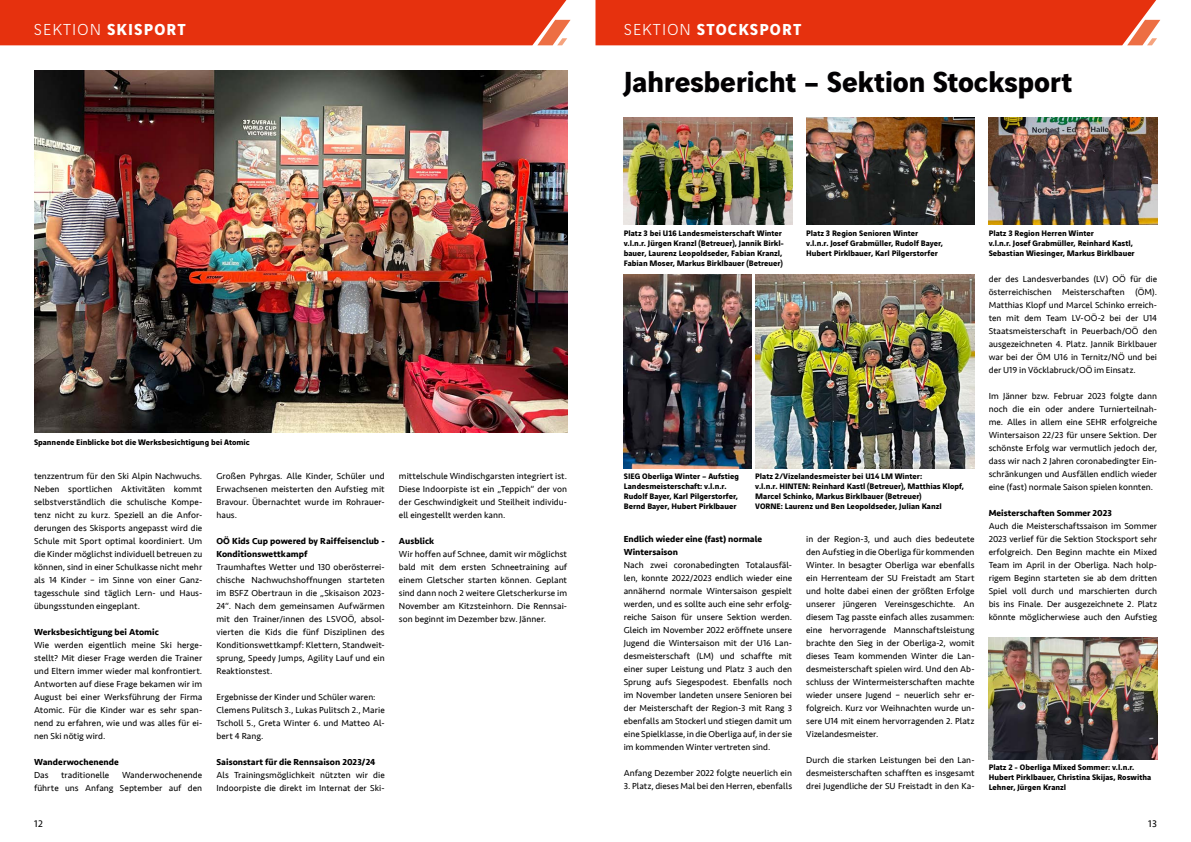
<style>
.page{position:relative;width:1191px;height:842px;background:#fff}
.page>*{position:absolute;margin:0;border:0;box-sizing:border-box;transform-origin:0 0}
.t1{font:700 31px "Vinci Sans";letter-spacing:-.01em;color:#020103}
.t2{font:700 17px "Vinci Sans";letter-spacing:.07em;color:#fff}
.t3{font:10px "Seravek";color:#000}
.t4{font:9px/13px "Seravek";letter-spacing:.005em;color:#000;text-align:justify}
.t5{font:700 9px/13px "Seravek";letter-spacing:.005em;color:#000}
.t6{font:700 8.5px/10px "Vinci Sans";color:#000}
.s1{font-weight:300}
</style>
<div class="page">
<div style="left:0;top:0;width:571px;height:45px;background:#e6310e"></div>
<div style="left:595px;top:0;width:565px;height:45px;background:#e6310e"></div>
<img style="left:624px;top:117px;width:168px;height:108px">
<img style="left:806px;top:117px;width:168px;height:108px">
<img style="left:988px;top:117px;width:169px;height:108px">
<img style="left:624px;top:274px;width:127px;height:195px">
<img style="left:755px;top:274px;width:219px;height:195px">
<img style="left:988px;top:637px;width:169px;height:122px">
<img style="left:34px;top:71px;width:533px;height:361px">
<h2 class="t2" style="left:34px;top:16px;width:153px"><span class="s1">SEKTION</span> SKISPORT</h2>
<h2 class="t2" style="left:624px;top:16px;width:179px"><span class="s1">SEKTION</span> STOCKSPORT</h2>
<h1 class="t1" style="left:624px;top:57px;width:450px">Jahresbericht – Sektion Stocksport</h1>
<p class="t6" style="left:34px;top:437px;width:217px">Spannende Einblicke bot die Werksbesichtigung bei Atomic</p>
<p class="t4" style="left:34px;top:469px;width:170px">tenzzentrum für den Ski Alpin Nachwuchs.<br>Neben sportlichen Aktivitäten kommt selbstverständlich die schulische Kompe&shy;tenz nicht zu kurz. Speziell an die Anfor&shy;derungen des Skisports angepasst wird die Schule mit Sport optimal koordiniert. Um die Kinder möglichst individuell betreuen zu können, sind in einer Schulkasse nicht mehr als 14 Kinder – im Sinne von einer Ganz&shy;tagesschule sind täglich Lern- und Haus&shy;übungsstunden eingeplant.</p>
<p class="t5" style="left:34px;top:625px;width:126px">Werksbesichtigung bei Atomic</p>
<p class="t4" style="left:34px;top:638px;width:170px">Wie werden eigentlich meine Ski herge&shy;stellt? Mit dieser Frage werden die Trainer und Eltern immer wieder mal konfrontiert.<br>Antworten auf diese Frage bekamen wir im August bei einer Werksführung der Firma Atomic. Für die Kinder war es sehr span&shy;nend zu erfahren, wie und was alles für ei&shy;nen Ski nötig wird.</p>
<p class="t5" style="left:34px;top:755px;width:86px">Wanderwochenende</p>
<p class="t4" style="left:34px;top:768px;width:16px">Das</p>
<p class="t4" style="left:61px;top:768px;width:50px">traditionelle</p>
<p class="t4" style="left:34px;top:768px;width:170px;text-align:right">Wanderwochenende<br>führte uns Anfang September auf den</p>
<p class="t4" style="left:216px;top:469px;width:170px">Großen Pyhrgas. Alle Kinder, Schüler und Erwachsenen meisterten den Aufstieg mit Bravour. Übernachtet wurde im Rohrauer&shy;haus.</p>
<p class="t5" style="left:216px;top:534px;width:170px">OÖ Kids Cup powered by Raiffeisenclub -<br>Konditionswettkampf</p>
<p class="t4" style="left:216px;top:560px;width:170px">Traumhaftes Wetter und 130 oberösterrei&shy;chische Nachwuchshoffnungen starteten im BSFZ Obertraun in die „Skisaison 2023- 24“. Nach dem gemeinsamen Aufwärmen mit den Trainer/innen des LSVOÖ, absol&shy;vierten die Kids die fünf Disziplinen des Konditionswettkampf: Klettern, Standweit&shy;sprung, Speedy Jumps, Agility Lauf und ein Reaktionstest.</p>
<p class="t4" style="left:216px;top:690px;width:170px;text-align:left">Ergebnisse der Kinder und Schüler waren:<br>Clemens Pulitsch 3., Lukas Pulitsch 2., Marie Tscholl 5., Greta Winter 6. und Matteo Al&shy;bert 4 Rang.</p>
<p class="t5" style="left:216px;top:755px;width:160px">Saisonstart für die Rennsaison 2023/24</p>
<p class="t4" style="left:216px;top:768px;width:170px">Als Trainingsmöglichkeit nützten wir die<br>Indoorpiste die direkt im Internat der Ski-</p>
<p class="t4" style="left:399px;top:469px;width:170px">mittelschule Windischgarsten integriert ist.<br>Diese Indoorpiste ist ein „Teppich“ der von der Geschwindigkeit und Steilheit individu&shy;ell eingestellt werden kann.</p>
<p class="t5" style="left:399px;top:534px;width:37px">Ausblick</p>
<p class="t4" style="left:399px;top:547px;width:170px">Wir hoffen auf Schnee, damit wir möglichst bald mit dem ersten Schneetraining auf einem Gletscher starten können. Geplant sind dann noch 2 weitere Gletscherkurse im November am Kitzsteinhorn. Die Rennsai&shy;son beginnt im Dezember bzw. Jänner.</p>
<p class="t6" style="left:624px;top:227px;width:162px">Platz 3 bei U16 Landesmeisterschaft Winter v.l.n.r. Jürgen Kranzl (Betreuer), Jannik Birkl&shy;bauer, Laurenz Leopoldseder, Fabian Kranzl, Fabian Moser, Markus Birklbauer (Betreuer)</p>
<p class="t6" style="left:806px;top:227px;width:138px">Platz 3 Region Senioren Winter<br>v.l.n.r. Josef Grabmüller, Rudolf Bayer,<br>Hubert Pirklbauer, Karl Pilgerstorfer</p>
<p class="t6" style="left:988px;top:227px;width:147px">Platz 3 Region Herren Winter<br>v.l.n.r. Josef Grabmüller, Reinhard Kastl,<br>Sebastian Wiesinger, Markus Birklbauer</p>
<p class="t6" style="left:624px;top:470px;width:117px">SIEG Oberliga Winter – Aufstieg Landesmeisterschaft: v.l.n.r.<br>Rudolf Bayer, Karl Pilgerstorfer, Bernd Bayer, Hubert Pirklbauer</p>
<p class="t6" style="left:755px;top:470px;width:210px">Platz 2/Vizelandesmeister bei U14 LM Winter:<br>v.l.n.r. HINTEN: Reinhard Kastl (Betreuer), Matthias Klopf, Marcel Schinko, Markus Birklbauer (Betreuer)<br>VORNE: Laurenz und Ben Leopoldseder, Julian Kanzl</p>
<p class="t5" style="left:624px;top:533px;width:140px">Endlich wieder eine (fast) normale<br>Wintersaison</p>
<p class="t4" style="left:624px;top:559px;width:170px">Nach zwei coronabedingten Totalausfäl&shy;len, konnte 2022/2023 endlich wieder eine annähernd normale Wintersaison gespielt werden, und es sollte auch eine sehr erfolg&shy;reiche Saison für unsere Sektion werden.<br>Gleich im November 2022 eröffnete unsere Jugend die Wintersaison mit der U16 Lan&shy;desmeisterschaft (LM) und schaffte mit einer super Leistung und Platz 3 auch den Sprung aufs Siegespodest. Ebenfalls noch im November landeten unsere Senioren bei der Meisterschaft der Region-3 mit Rang 3 ebenfalls am Stockerl und stiegen damit um eine Spielklasse, in die Oberliga auf, in der sie im kommenden Winter vertreten sind.</p>
<p class="t4" style="left:624px;top:767px;width:170px">Anfang Dezember 2022 folgte neuerlich ein</p>
<p class="t4" style="left:624px;top:780px;width:170px">3. Platz, dieses Mal bei den Herren, ebenfalls</p>
<p class="t4" style="left:806px;top:533px;width:170px">in der Region-3, und auch dies bedeutete den Aufstieg in die Oberliga für kommenden Winter. In besagter Oberliga war ebenfalls ein Herrenteam der SU Freistadt am Start und holte dabei einen der größten Erfolge unserer jüngeren Vereinsgeschichte. An diesem Tag passte einfach alles zusammen: eine hervorragende Mannschaftsleistung brachte den Sieg in der Oberliga-2, womit dieses Team kommenden Winter die Lan&shy;desmeisterschaft spielen wird. Und den Ab&shy;schluss der Wintermeisterschaften machte wieder unsere Jugend – neuerlich sehr er&shy;folgreich. Kurz vor Weihnachten wurde un&shy;sere U14 mit einem hervorragenden 2. Platz Vizelandesmeister.</p>
<p class="t4" style="left:806px;top:754px;width:170px">Durch die starken Leistungen bei den Lan&shy;desmeisterschaften schafften es insgesamt drei Jugendliche der SU Freistadt in den Ka-</p>
<p class="t4" style="left:988px;top:272px;width:170px">der des Landesverbandes (LV) OÖ für die österreichischen Meisterschaften (ÖM).<br>Matthias Klopf und Marcel Schinko erreich&shy;ten mit dem Team LV-OÖ-2 bei der U14<br>Staatsmeisterschaft in Peuerbach/OÖ den ausgezeichneten 4. Platz. Jannik Birklbauer war bei der ÖM U16 in Ternitz/NÖ und bei der U19 in Vöcklabruck/OÖ im Einsatz.</p>
<p class="t4" style="left:988px;top:389px;width:170px">Im Jänner bzw. Februar 2023 folgte dann noch die ein oder andere Turnierteilnah&shy;me. Alles in allem eine SEHR erfolgreiche Wintersaison 22/23 für unsere Sektion. Der schönste Erfolg war vermutlich jedoch der, dass wir nach 2 Jahren coronabedingter Ein&shy;schränkungen und Ausfällen endlich wieder eine (fast) normale Saison spielen konnten.</p>
<p class="t5" style="left:988px;top:506px;width:125px">Meisterschaften Sommer 2023</p>
<p class="t4" style="left:988px;top:519px;width:170px">Auch die Meisterschaftssaison im Sommer 2023 verlief für die Sektion Stocksport sehr erfolgreich. Den Beginn machte ein Mixed Team im April in der Oberliga. Nach holp&shy;rigem Beginn starteten sie ab dem dritten Spiel voll durch und marschierten durch bis ins Finale. Der ausgezeichnete 2. Platz könnte möglicherwiese auch den Aufstieg</p>
<p class="t6" style="left:988px;top:761px;width:164px">Platz 2 - Oberliga Mixed Sommer: v.l.n.r.<br>Hubert Pirklbauer, Christina Skijas, Roswitha<br>Lehner, Jürgen Kranzl</p>
<p class="t3" style="left:34px;top:816px;width:10px">12</p>
<p class="t3" style="left:1148px;top:816px;width:10px">13</p>
</div>
